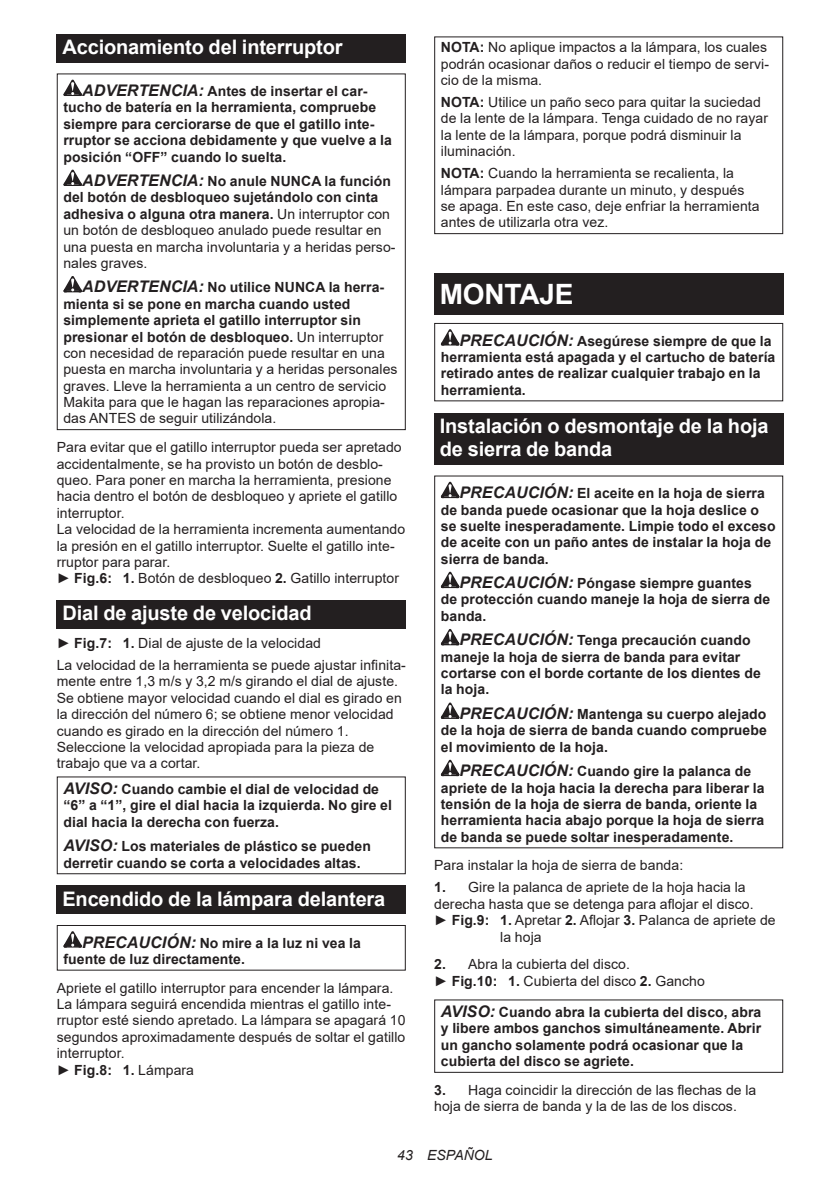
<style>
.page{position:relative;width:840px;height:1191px;background:#fff}
.page>*{position:absolute;margin:0;border:0;box-sizing:border-box;transform-origin:0 0}
.t1{font:700 28px "Arial";letter-spacing:-.01em;color:#fff}
.t2{font:700 20px/23.4px "Arial";letter-spacing:-.01em;color:#fff}
.t3{font:14px/16.4px "Arial";letter-spacing:.005em;color:#231f20}
.t4{font:700 14px/16.4px "Arial";letter-spacing:.005em;color:#231f20}
.t5{font:italic 14px "Arial";letter-spacing:.005em;color:#231f20}
.s1{font-style:italic;font-size:16px}
.s2{font-weight:700;font-style:italic;font-size:16px}
.s3{font-weight:700}
</style>
<div class="page">
<div style="left:57px;top:34px;width:348px;height:29px;background:#231f20"></div>
<svg style="left:63px;top:80px;width:19px;height:16px"></svg>
<svg style="left:63px;top:170px;width:19px;height:16px"></svg>
<svg style="left:63px;top:276px;width:19px;height:16px"></svg>
<div style="left:57px;top:73px;width:348px;height:357px;border:1px solid #231f20"></div>
<div style="left:57px;top:600px;width:348px;height:29px;background:#231f20"></div>
<div style="left:57px;top:776px;width:348px;height:98px;border:1px solid #231f20"></div>
<div style="left:57px;top:885px;width:348px;height:29px;background:#231f20"></div>
<svg style="left:63px;top:931px;width:19px;height:16px"></svg>
<div style="left:57px;top:925px;width:348px;height:45px;border:1px solid #231f20"></div>
<div style="left:434px;top:36px;width:348px;height:198px;border:1px solid #231f20"></div>
<div style="left:434px;top:274px;width:348px;height:41px;background:#231f20"></div>
<svg style="left:440px;top:329px;width:19px;height:16px"></svg>
<div style="left:434px;top:323px;width:348px;height:78px;border:1px solid #231f20"></div>
<div style="left:434px;top:413px;width:348px;height:51px;background:#231f20"></div>
<svg style="left:440px;top:482px;width:19px;height:16px"></svg>
<svg style="left:440px;top:572px;width:19px;height:16px"></svg>
<svg style="left:440px;top:629px;width:19px;height:16px"></svg>
<svg style="left:440px;top:702px;width:19px;height:17px"></svg>
<svg style="left:440px;top:759px;width:19px;height:17px"></svg>
<h2 class="t2" style="left:62px;top:36px;width:281px">Accionamiento del interruptor</h2>
<p class="t4" style="left:63px;top:83px;width:330px;text-indent:19px"><span class="s1">ADVERTENCIA:</span> Antes de insertar el car&shy;tucho de batería en la herramienta, compruebe siempre para cerciorarse de que el gatillo inte&shy;rruptor se acciona debidamente y que vuelve a la posición “OFF” cuando lo suelta.</p>
<p class="t3" style="left:63px;top:173px;width:333px;text-indent:19px"><span class="s2">ADVERTENCIA:</span> <span class="s3">No anule NUNCA la función del botón de desbloqueo sujetándolo con cinta adhesiva o alguna otra manera.</span> Un interruptor con un botón de desbloqueo anulado puede resultar en una puesta en marcha involuntaria y a heridas perso&shy;nales graves.</p>
<p class="t3" style="left:63px;top:279px;width:335px;text-indent:19px"><span class="s2">ADVERTENCIA:</span> <span class="s3">No utilice NUNCA la herra&shy;mienta si se pone en marcha cuando usted simplemente aprieta el gatillo interruptor sin presionar el botón de desbloqueo.</span> Un interruptor con necesidad de reparación puede resultar en una puesta en marcha involuntaria y a heridas personales graves. Lleve la herramienta a un centro de servicio Makita para que le hagan las reparaciones apropia&shy;das ANTES de seguir utilizándola.</p>
<p class="t3" style="left:57px;top:439px;width:350px">Para evitar que el gatillo interruptor pueda ser apretado accidentalmente, se ha provisto un botón de desblo&shy;queo. Para poner en marcha la herramienta, presione hacia dentro el botón de desbloqueo y apriete el gatillo interruptor.<br>La velocidad de la herramienta incrementa aumentando la presión en el gatillo interruptor. Suelte el gatillo inte&shy;rruptor para parar.<br>► <span class="s3">Fig.6: 1.</span> Botón de desbloqueo <span class="s3">2.</span> Gatillo interruptor</p>
<h2 class="t2" style="left:62px;top:602px;width:251px">Dial de ajuste de velocidad</h2>
<p class="t3" style="left:57px;top:632px;width:350px;line-height:22px">► <span class="s3">Fig.7: 1.</span> Dial de ajuste de la velocidad<br>La velocidad de la herramienta se puede ajustar infinita-</p>
<p class="t3" style="left:57px;top:673px;width:346px">mente entre 1,3 m/s y 3,2 m/s girando el dial de ajuste.<br>Se obtiene mayor velocidad cuando el dial es girado en la dirección del número 6; se obtiene menor velocidad cuando es girado en la dirección del número 1.<br>Seleccione la velocidad apropiada para la pieza de trabajo que va a cortar.</p>
<p class="t4" style="left:63px;top:781px;width:330px"><span class="s1">AVISO:</span> Cuando cambie el dial de velocidad de “6” a “1”, gire el dial hacia la izquierda. No gire el dial hacia la derecha con fuerza.</p>
<p class="t4" style="left:63px;top:838px;width:309px"><span class="s1">AVISO:</span> Los materiales de plástico se pueden derretir cuando se corta a velocidades altas.</p>
<h2 class="t2" style="left:62px;top:887px;width:324px">Encendido de la lámpara delantera</h2>
<p class="t4" style="left:63px;top:934px;width:299px;text-indent:19px"><span class="s1">PRECAUCIÓN:</span> No mire a la luz ni vea la fuente de luz directamente.</p>
<p class="t3" style="left:57px;top:979px;width:350px">Apriete el gatillo interruptor para encender la lámpara.<br>La lámpara seguirá encendida mientras el gatillo inte&shy;rruptor esté siendo apretado. La lámpara se apagará 10 segundos aproximadamente después de soltar el gatillo interruptor.<br>► <span class="s3">Fig.8: 1.</span> Lámpara</p>
<p class="t3" style="left:440px;top:39px;width:329px"><span class="s3">NOTA:</span> No aplique impactos a la lámpara, los cuales podrán ocasionar daños o reducir el tiempo de servi&shy;cio de la misma.</p>
<p class="t3" style="left:440px;top:94px;width:328px"><span class="s3">NOTA:</span> Utilice un paño seco para quitar la suciedad de la lente de la lámpara. Tenga cuidado de no rayar la lente de la lámpara, porque podrá disminuir la iluminación.</p>
<p class="t3" style="left:440px;top:165px;width:320px"><span class="s3">NOTA:</span> Cuando la herramienta se recalienta, la lámpara parpadea durante un minuto, y después se apaga. En este caso, deje enfriar la herramienta antes de utilizarla otra vez.</p>
<h1 class="t1" style="left:439px;top:274px;width:135px">MONTAJE</h1>
<p class="t4" style="left:440px;top:332px;width:336px;text-indent:19px"><span class="s1">PRECAUCIÓN:</span> Asegúrese siempre de que la herramienta está apagada y el cartucho de batería retirado antes de realizar cualquier trabajo en la herramienta.</p>
<h2 class="t2" style="left:439px;top:414px;width:330px">Instalación o desmontaje de la hoja de sierra de banda</h2>
<p class="t4" style="left:440px;top:485px;width:336px;text-indent:19px"><span class="s1">PRECAUCIÓN:</span> El aceite en la hoja de sierra de banda puede ocasionar que la hoja deslice o se suelte inesperadamente. Limpie todo el exceso de aceite con un paño antes de instalar la hoja de sierra de banda.</p>
<p class="t4" style="left:440px;top:575px;width:330px;text-indent:19px"><span class="s1">PRECAUCIÓN:</span> Póngase siempre guantes de protección cuando maneje la hoja de sierra de banda.</p>
<p class="t4" style="left:440px;top:632px;width:321px;text-indent:19px"><span class="s1">PRECAUCIÓN:</span> Tenga precaución cuando maneje la hoja de sierra de banda para evitar cortarse con el borde cortante de los dientes de la hoja.</p>
<p class="t4" style="left:440px;top:706px;width:327px;text-align:justify;text-indent:19px"><span class="s1">PRECAUCIÓN:</span> Mantenga su cuerpo alejado de la hoja de sierra de banda cuando compruebe el movimiento de la hoja.</p>
<p class="t4" style="left:440px;top:763px;width:325px;text-indent:19px"><span class="s1">PRECAUCIÓN:</span> Cuando gire la palanca de apriete de la hoja hacia la derecha para liberar la tensión de la hoja de sierra de banda, oriente la herramienta hacia abajo porque la hoja de sierra de banda se puede soltar inesperadamente.</p>
<p class="t3" style="left:434px;top:857px;width:250px">Para instalar la hoja de sierra de banda:</p>
<p class="t3" style="left:434px;top:879px;width:313px"><span class="s3">1.</span> Gire la palanca de apriete de la hoja hacia la</p>
<p class="t3" style="left:434px;top:895px;width:321px">derecha hasta que se detenga para aflojar el disco.</p>
<p class="t3" style="left:434px;top:912px;width:343px">► <span class="s3">Fig.9: 1.</span> Apretar <span class="s3">2.</span> Aflojar <span class="s3">3.</span> Palanca de apriete de</p>
<p class="t3" style="left:500px;top:928px;width:43px">la hoja</p>
<p class="t3" style="left:434px;top:956px;width:272px"><span class="s3">2.</span> Abra la cubierta del disco.<br>► <span class="s3">Fig.10: 1.</span> Cubierta del disco <span class="s3">2.</span> Gancho</p>
<p class="t4" style="left:440px;top:1004px;width:322px"><span class="s1">AVISO:</span> Cuando abra la cubierta del disco, abra y libere ambos ganchos simultáneamente. Abrir un gancho solamente podrá ocasionar que la cubierta del disco se agriete.</p>
<p class="t3" style="left:434px;top:1081px;width:323px"><span class="s3">3.</span> Haga coincidir la dirección de las flechas de la hoja de sierra de banda y la de las de los discos.</p>
<p class="t5" style="left:397px;top:1146px;width:97px">43 ESPAÑOL</p>
</div>
